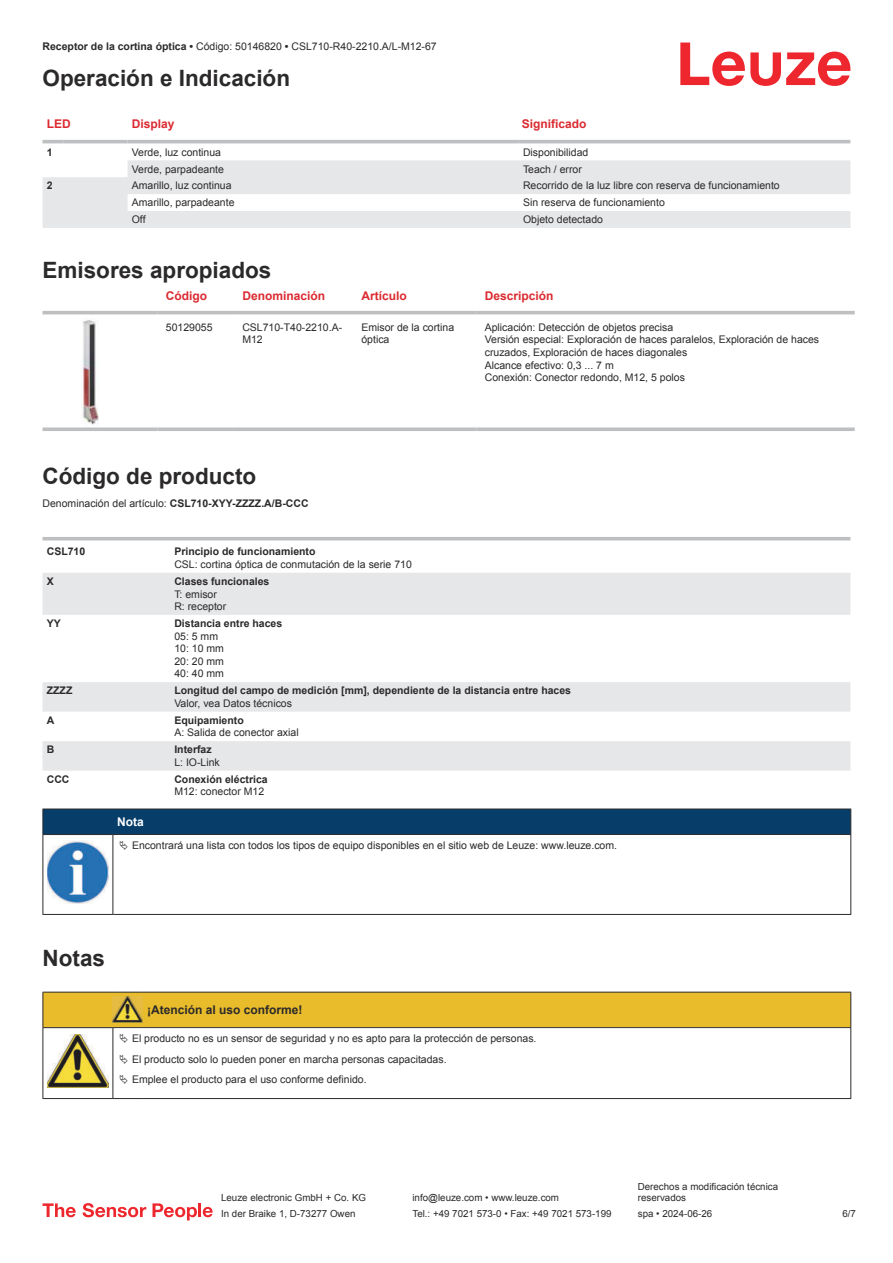
<style>
.page{position:relative;width:893px;height:1263px;background:#fff}
.page>*{position:absolute;margin:0;border:0;box-sizing:border-box;transform-origin:0 0}
.t1{font:700 22.5px "Arial";color:#2b292a}
.t2{font:700 12px "Arial";color:#db2a30}
.t3{font:700 12px "Arial";color:#2b292a}
.t4{font:700 12px "Arial";color:#fff}
.t5{font:10.5px/12.6px "Arial";color:#2b292a}
.t6{font:700 10.5px "Arial";color:#2b292a}
.t7{font:9.75px/11.7px "Arial";color:#2b292a}
.s1{font-weight:700}
</style>
<div class="page">
<svg style="left:680px;top:43px;width:170px;height:43px"></svg>
<svg style="left:43px;top:143px;width:807px;height:1px"></svg>
<svg style="left:43px;top:160px;width:807px;height:68px;fill:#e6e7e9"></svg>
<hr style="left:43px;top:140px;width:21px;height:3px;background:#bdbfc1">
<hr style="left:64px;top:140px;width:64px;height:3px;background:#bdbfc1">
<hr style="left:128px;top:140px;width:391px;height:3px;background:#bdbfc1">
<hr style="left:519px;top:140px;width:331px;height:3px;background:#bdbfc1">
<svg style="left:43px;top:314px;width:812px;height:101px"></svg>
<hr style="left:43px;top:311px;width:114px;height:3px;background:#bdbfc1">
<hr style="left:157px;top:311px;width:77px;height:3px;background:#bdbfc1">
<hr style="left:234px;top:311px;width:119px;height:3px;background:#bdbfc1">
<hr style="left:353px;top:311px;width:123px;height:3px;background:#bdbfc1">
<hr style="left:476px;top:311px;width:379px;height:3px;background:#bdbfc1">
<svg style="left:43px;top:427px;width:114px;height:4px"></svg>
<svg style="left:157px;top:427px;width:77px;height:4px"></svg>
<svg style="left:234px;top:427px;width:119px;height:4px"></svg>
<svg style="left:353px;top:427px;width:123px;height:4px"></svg>
<svg style="left:476px;top:427px;width:379px;height:4px;background:#c4c6c8"></svg>
<img style="left:82px;top:319px;width:19px;height:106px">
<svg style="left:43px;top:573px;width:807px;height:198px;fill:#e9eaec"></svg>
<hr style="left:43px;top:537px;width:127px;height:3px;background:#bdbfc1">
<hr style="left:170px;top:537px;width:680px;height:3px;background:#bdbfc1">
<svg style="left:43px;top:1203px;width:33px;height:14px"></svg>
<svg style="left:83px;top:1203px;width:63px;height:14px"></svg>
<svg style="left:153px;top:1203px;width:44px;height:17px"></svg>
<hr style="left:198px;top:1203px;width:3px;height:14px;background:#ed272d">
<svg style="left:203px;top:1207px;width:10px;height:10px"></svg>
<svg style="left:44px;top:835px;width:806px;height:79px"></svg>
<hr style="left:43px;top:834px;width:70px;height:1px;background:#2b292a">
<div style="left:43px;top:809px;width:808px;height:25px;background:#063d69"></div>
<hr style="left:113px;top:834px;width:738px;height:1px;background:#2b292a">
<hr style="left:43px;top:835px;width:1px;height:75px;background:#2b292a">
<hr style="left:113px;top:835px;width:1px;height:75px;background:#2b292a">
<hr style="left:850px;top:835px;width:1px;height:75px;background:#2b292a">
<hr style="left:43px;top:914px;width:70px;height:1px;background:#2b292a">
<hr style="left:113px;top:914px;width:738px;height:1px;background:#2b292a">
<img style="left:47px;top:841px;width:61px;height:63px">
<div style="left:115px;top:835px;width:734px;height:21px;background:#fff"></div>
<hr style="left:43px;top:1098px;width:70px;height:1px;background:#2b292a">
<hr style="left:113px;top:1098px;width:30px;height:1px;background:#2b292a">
<hr style="left:143px;top:1098px;width:708px;height:1px;background:#2b292a">
<svg style="left:43px;top:992px;width:808px;height:106px"></svg>
<p class="t5" style="left:43px;top:41px;width:396px"><span class="s1">Receptor de la cortina óptica •</span> Código: 50146820 <span class="s1">•</span> CSL710-R40-2210.A/L-M12-67</p>
<h1 class="t1" style="left:43px;top:70px;width:249px">Operación e Indicación</h1>
<p class="t2" style="left:47px;top:119px;width:25px">LED</p>
<p class="t2" style="left:132px;top:119px;width:44px">Display</p>
<p class="t2" style="left:522px;top:119px;width:66px">Significado</p>
<p class="t6" style="left:47px;top:148px;width:7px">1</p>
<p class="t5" style="left:132px;top:147px;width:91px">Verde, luz continua</p>
<p class="t5" style="left:523px;top:147px;width:67px">Disponibilidad</p>
<p class="t5" style="left:132px;top:163px;width:94px">Verde, parpadeante</p>
<p class="t5" style="left:523px;top:163px;width:60px">Teach / error</p>
<p class="t6" style="left:47px;top:182px;width:7px">2</p>
<p class="t5" style="left:132px;top:180px;width:101px">Amarillo, luz continua</p>
<p class="t5" style="left:523px;top:180px;width:258px">Recorrido de la luz libre con reserva de funcionamiento</p>
<p class="t5" style="left:132px;top:197px;width:104px">Amarillo, parpadeante</p>
<p class="t5" style="left:523px;top:197px;width:143px">Sin reserva de funcionamiento</p>
<p class="t5" style="left:132px;top:214px;width:15px">Off</p>
<p class="t5" style="left:523px;top:214px;width:81px">Objeto detectado</p>
<h1 class="t1" style="left:43px;top:262px;width:230px">Emisores apropiados</h1>
<p class="t2" style="left:166px;top:291px;width:43px">Código</p>
<p class="t2" style="left:242px;top:291px;width:84px">Denominación</p>
<p class="t2" style="left:361px;top:291px;width:47px">Artículo</p>
<p class="t2" style="left:485px;top:291px;width:70px">Descripción</p>
<p class="t5" style="left:166px;top:322px;width:48px">50129055</p>
<p class="t5" style="left:242px;top:322px;width:101px">CSL710-T40-2210.A-<br>M12</p>
<p class="t5" style="left:361px;top:322px;width:94px">Emisor de la cortina óptica</p>
<p class="t5" style="left:485px;top:322px;width:336px">Aplicación: Detección de objetos precisa<br>Versión especial: Exploración de haces paralelos, Exploración de haces cruzados, Exploración de haces diagonales<br>Alcance efectivo: 0,3 ... 7 m<br>Conexión: Conector redondo, M12, 5 polos</p>
<h1 class="t1" style="left:43px;top:467px;width:215px">Código de producto</h1>
<p class="t5" style="left:43px;top:498px;width:268px">Denominación del artículo: <span class="s1">CSL710-XYY-ZZZZ.A/B-CCC</span></p>
<p class="t6" style="left:47px;top:548px;width:40px">CSL710</p>
<p class="t6" style="left:174px;top:548px;width:143px">Principio de funcionamiento</p>
<p class="t5" style="left:174px;top:559px;width:239px">CSL: cortina óptica de conmutación de la serie 710</p>
<p class="t6" style="left:47px;top:577px;width:9px">X</p>
<p class="t6" style="left:174px;top:577px;width:97px">Clases funcionales</p>
<p class="t5" style="left:174px;top:588px;width:53px">T: emisor<br>R: receptor</p>
<p class="t6" style="left:47px;top:619px;width:16px">YY</p>
<p class="t6" style="left:174px;top:619px;width:109px">Distancia entre haces</p>
<p class="t5" style="left:174px;top:631px;width:51px">05: 5 mm<br>10: 10 mm<br>20: 20 mm<br>40: 40 mm</p>
<p class="t6" style="left:47px;top:687px;width:27px">ZZZZ</p>
<p class="t6" style="left:174px;top:687px;width:398px">Longitud del campo de medición [mm], dependiente de la distancia entre haces</p>
<p class="t5" style="left:174px;top:698px;width:119px">Valor, vea Datos técnicos</p>
<p class="t6" style="left:47px;top:716px;width:9px">A</p>
<p class="t6" style="left:174px;top:716px;width:71px">Equipamiento</p>
<p class="t5" style="left:174px;top:727px;width:126px">A: Salida de conector axial</p>
<p class="t6" style="left:47px;top:746px;width:9px">B</p>
<p class="t6" style="left:174px;top:746px;width:39px">Interfaz</p>
<p class="t5" style="left:174px;top:757px;width:47px">L: IO-Link</p>
<p class="t6" style="left:47px;top:775px;width:24px">CCC</p>
<p class="t6" style="left:174px;top:775px;width:95px">Conexión eléctrica</p>
<p class="t5" style="left:174px;top:786px;width:91px">M12: conector M12</p>
<p class="t4" style="left:117px;top:817px;width:28px">Nota</p>
<p class="t5" style="left:132px;top:840px;width:487px">Encontrará una lista con todos los tipos de equipo disponibles en el sitio web de Leuze: www.leuze.com.</p>
<h1 class="t1" style="left:43px;top:949px;width:64px">Notas</h1>
<p class="t3" style="left:147px;top:1005px;width:157px">¡Atención al uso conforme!</p>
<p class="t5" style="left:132px;top:1029px;width:406px;line-height:20.2px">El producto no es un sensor de seguridad y no es apto para la protección de personas.<br>El producto solo lo pueden poner en marcha personas capacitadas.<br>Emplee el producto para el uso conforme definido.</p>
<p class="t7" style="left:221px;top:1193px;width:146px">Leuze electronic GmbH + Co. KG</p>
<p class="t7" style="left:412px;top:1193px;width:148px">info@leuze.com • www.leuze.com</p>
<p class="t7" style="left:638px;top:1181px;width:142px">Derechos a modificación técnica reservados</p>
<p class="t7" style="left:221px;top:1209px;width:136px">In der Braike 1, D-73277 Owen</p>
<p class="t7" style="left:412px;top:1209px;width:201px">Tel.: +49 7021 573-0 • Fax: +49 7021 573-199</p>
<p class="t7" style="left:638px;top:1209px;width:76px">spa • 2024-06-26</p>
<p class="t7" style="left:842px;top:1209px;width:15px">6 /7</p>
</div>
